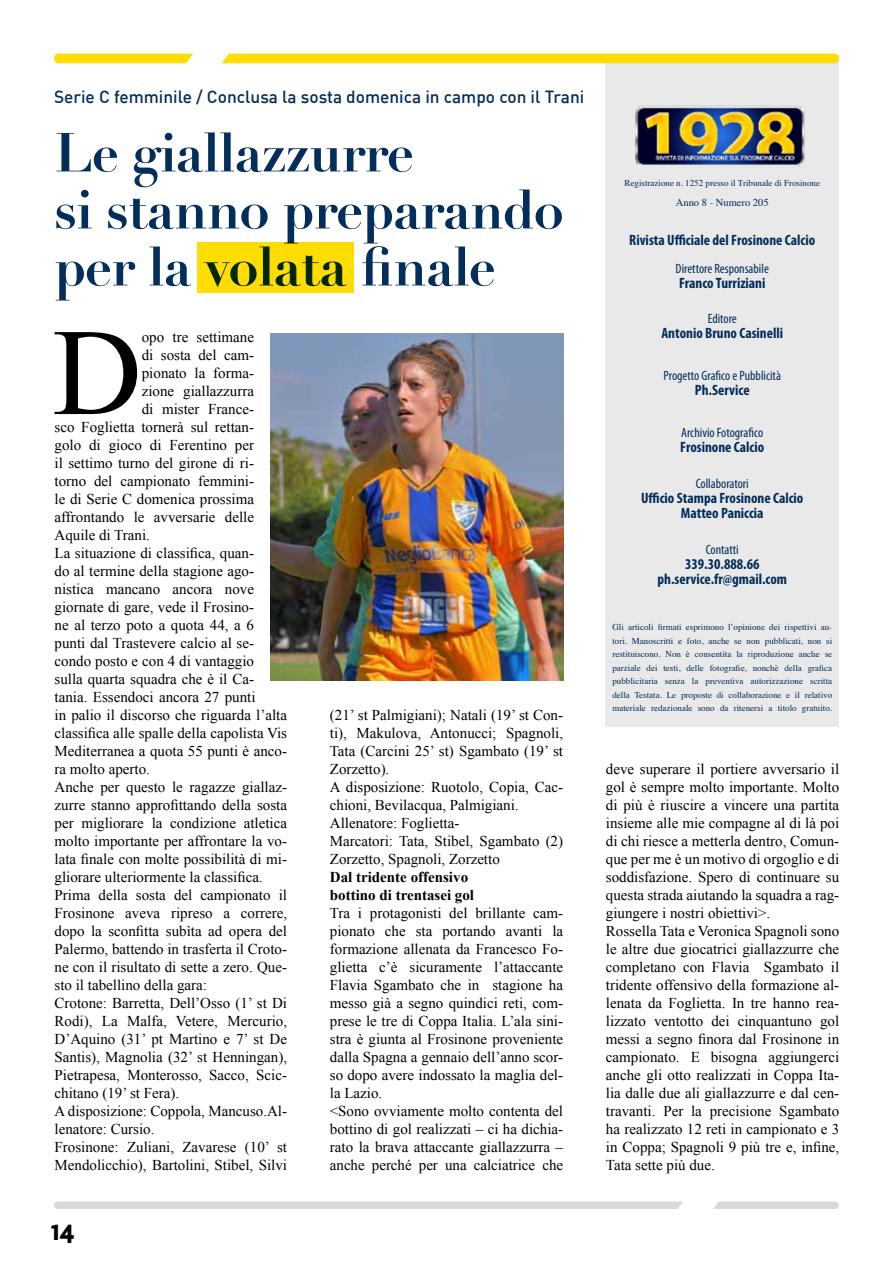
<style>
.page{position:relative;width:893px;height:1263px;background:#fff}
.page>*{position:absolute;margin:0;border:0;box-sizing:border-box;transform-origin:0 0}
.t1{font:123.75px "Times New Roman";color:#000}
.t2{font:700 54px/57px "Didot";letter-spacing:-.02em;color:#032d5a}
.t3{font:700 24px "Apex New";color:#000}
.t4{font:500 17.25px "DIN";color:#032d5a}
.t5{font:15px/18px "Times New Roman";color:#000}
.t6{font:700 condensed 15px/15px "Myriad Pro";color:#032d5a;text-align:center}
.t7{font:700 15px/18px "Times New Roman";color:#000}
.t8{font:condensed 13.5px "Myriad Pro";color:#032d5a}
.t9{font:10.5px "Times";color:#032d5a}
.t10{font:9px/13.5px "Times";color:#032d5a;text-align:justify}
</style>
<div class="page">
<div style="left:606px;top:55px;width:233px;height:672px;background:#e9e9e9"></div>
<img style="left:635px;top:105px;width:170px;height:61px">
<div style="left:54px;top:54px;width:785px;height:9px;background:#fd0;border-radius:5px"></div>
<svg style="left:182px;top:53px;width:47px;height:11px"></svg>
<div style="left:54px;top:1201px;width:785px;height:8px;background:#d8d8d8;border-radius:4px"></div>
<svg style="left:677px;top:1201px;width:47px;height:8px"></svg>
<img style="left:270px;top:334px;width:293px;height:346px">
<div style="left:197px;top:242px;width:156px;height:50px;background:#fd0"></div>
<p class="t4" style="left:54px;top:86px;width:532px">Serie C femminile / Conclusa la sosta domenica in campo con il Trani</p>
<h2 class="t2" style="left:54px;top:124px;width:511px">Le giallazzurre<br>si stanno preparando per la volata finale</h2>
<h1 class="t1" style="left:52px;top:289px;width:91px">D</h1>
<p class="t5" style="left:142px;top:328px;width:114px">opo tre settimane</p>
<p class="t5" style="left:142px;top:346px;width:114px">di sosta del cam-</p>
<p class="t5" style="left:142px;top:364px;width:114px">pionato la forma-</p>
<p class="t5" style="left:142px;top:382px;width:114px">zione giallazzurra</p>
<p class="t5" style="left:142px;top:400px;width:114px">di mister France-</p>
<p class="t5" style="left:55px;top:418px;width:201px">sco Foglietta tornerà sul rettan-</p>
<p class="t5" style="left:55px;top:436px;width:201px">golo di gioco di Ferentino per</p>
<p class="t5" style="left:55px;top:454px;width:201px">il settimo turno del girone di ri-</p>
<p class="t5" style="left:55px;top:472px;width:201px">torno del campionato femmini-</p>
<p class="t5" style="left:55px;top:490px;width:201px">le di Serie C domenica prossima</p>
<p class="t5" style="left:55px;top:508px;width:201px">affrontando le avversarie delle</p>
<p class="t5" style="left:55px;top:526px;width:97px">Aquile di Trani.</p>
<p class="t5" style="left:55px;top:544px;width:201px">La situazione di classifica, quan-</p>
<p class="t5" style="left:55px;top:562px;width:201px">do al termine della stagione ago-</p>
<p class="t5" style="left:55px;top:580px;width:201px">nistica mancano ancora nove</p>
<p class="t5" style="left:55px;top:598px;width:201px">giornate di gare, vede il Frosino-</p>
<p class="t5" style="left:55px;top:616px;width:201px">ne al terzo poto a quota 44, a 6</p>
<p class="t5" style="left:55px;top:634px;width:201px">punti dal Trastevere calcio al se-</p>
<p class="t5" style="left:55px;top:652px;width:201px">condo posto e con 4 di vantaggio</p>
<p class="t5" style="left:55px;top:670px;width:201px">sulla quarta squadra che è il Ca-</p>
<p class="t5" style="left:55px;top:688px;width:203px">tania. Essendoci ancora 27 punti</p>
<p class="t5" style="left:55px;top:706px;width:234px">in palio il discorso che riguarda l’alta</p>
<p class="t5" style="left:55px;top:724px;width:234px">classifica alle spalle della capolista Vis</p>
<p class="t5" style="left:55px;top:742px;width:234px">Mediterranea a quota 55 punti è anco-</p>
<p class="t5" style="left:55px;top:760px;width:97px">ra molto aperto.</p>
<p class="t5" style="left:55px;top:778px;width:234px">Anche per questo le ragazze giallaz-</p>
<p class="t5" style="left:55px;top:796px;width:234px">zurre stanno approfittando della sosta</p>
<p class="t5" style="left:55px;top:814px;width:234px">per migliorare la condizione atletica</p>
<p class="t5" style="left:55px;top:832px;width:234px">molto importante per affrontare la vo-</p>
<p class="t5" style="left:55px;top:850px;width:234px">lata finale con molte possibilità di mi-</p>
<p class="t5" style="left:55px;top:868px;width:210px">gliorare ulteriormente la classifica.</p>
<p class="t5" style="left:55px;top:886px;width:234px">Prima della sosta del campionato il</p>
<p class="t5" style="left:55px;top:904px;width:234px">Frosinone aveva ripreso a correre,</p>
<p class="t5" style="left:55px;top:922px;width:234px">dopo la sconfitta subìta ad opera del</p>
<p class="t5" style="left:55px;top:940px;width:234px">Palermo, battendo in trasferta il Croto-</p>
<p class="t5" style="left:55px;top:958px;width:234px">ne con il risultato di sette a zero. Que-</p>
<p class="t5" style="left:55px;top:976px;width:154px">sto il tabellino della gara:</p>
<p class="t5" style="left:55px;top:994px;width:234px">Crotone: Barretta, Dell’Osso (1’ st Di</p>
<p class="t5" style="left:55px;top:1012px;width:234px">Rodi), La Malfa, Vetere, Mercurio,</p>
<p class="t5" style="left:55px;top:1030px;width:234px">D’Aquino (31’ pt Martino e 7’ st De</p>
<p class="t5" style="left:55px;top:1048px;width:234px">Santis), Magnolia (32’ st Henningan),</p>
<p class="t5" style="left:55px;top:1066px;width:234px">Pietrapesa, Monterosso, Sacco, Scic-</p>
<p class="t5" style="left:55px;top:1084px;width:126px">chitano (19’ st Fera).</p>
<p class="t5" style="left:55px;top:1102px;width:234px">A disposizione: Coppola, Mancuso.Al-</p>
<p class="t5" style="left:55px;top:1120px;width:101px">lenatore: Cursio.</p>
<p class="t5" style="left:55px;top:1138px;width:234px">Frosinone: Zuliani, Zavarese (10’ st</p>
<p class="t5" style="left:55px;top:1156px;width:234px">Mendolicchio), Bartolini, Stibel, Silvi</p>
<h3 class="t3" style="left:51px;top:1213px;width:25px">14</h3>
<p class="t5" style="left:330px;top:706px;width:235px">(21’ st Palmigiani); Natali (19’ st Con&shy;ti), Makulova, Antonucci; Spagnoli,<br>Tata (Carcini 25’ st) Sgambato (19’ st<br>Zorzetto).<br>A disposizione: Ruotolo, Copia, Cac&shy;chioni, Bevilacqua, Palmigiani.<br>Allenatore: Foglietta-<br>Marcatori: Tata, Stibel, Sgambato (2)<br>Zorzetto, Spagnoli, Zorzetto</p>
<p class="t7" style="left:330px;top:868px;width:146px">Dal tridente offensivo bottino di trentasei gol</p>
<p class="t5" style="left:330px;top:904px;width:235px">Tra i protagonisti del brillante cam&shy;pionato che sta portando avanti la formazione allenata da Francesco Fo&shy;glietta c’è sicuramente l’attaccante Flavia Sgambato che in stagione ha messo già a segno quindici reti, com&shy;prese le tre di Coppa Italia. L’ala sini&shy;stra è giunta al Frosinone proveniente dalla Spagna a gennaio dell’anno scor&shy;so dopo avere indossato la maglia del&shy;la Lazio.<br>&lt;Sono ovviamente molto contenta del bottino di gol realizzati – ci ha dichia&shy;rato la brava attaccante giallazzurra – anche perché per una calciatrice che</p>
<p class="t10" style="left:624px;top:176px;width:197px">Registrazione n. 1252 presso il Tribunale di Frosinone</p>
<p class="t9" style="left:676px;top:192px;width:94px">Anno 8 - Numero 205</p>
<p class="t6" style="left:629px;top:232px;width:187px">Rivista Ufficiale del Frosinone Calcio</p>
<p class="t8" style="left:676px;top:261px;width:95px">Direttore Responsabile</p>
<p class="t6" style="left:679px;top:275px;width:88px">Franco Turriziani</p>
<p class="t8" style="left:708px;top:310px;width:31px">Editore</p>
<p class="t6" style="left:661px;top:325px;width:123px">Antonio Bruno Casinelli</p>
<p class="t8" style="left:663px;top:367px;width:119px">Progetto Grafico e Pubblicità</p>
<p class="t6" style="left:695px;top:382px;width:56px">Ph.Service</p>
<p class="t8" style="left:681px;top:424px;width:83px">Archivio Fotografico</p>
<p class="t6" style="left:680px;top:439px;width:86px">Frosinone Calcio</p>
<p class="t8" style="left:696px;top:475px;width:54px">Collaboratori</p>
<p class="t6" style="left:641px;top:490px;width:164px">Ufficio Stampa Frosinone Calcio<br>Matteo Paniccia</p>
<p class="t8" style="left:706px;top:541px;width:34px">Contatti</p>
<p class="t6" style="left:657px;top:556px;width:131px">339.30.888.66 ph.service.fr@gmail.com</p>
<p class="t10" style="left:612px;top:620px;width:221px">Gli articoli firmati esprimono l’opinione dei rispettivi au&shy;tori. Manoscritti e foto, anche se non pubblicati, non si restituiscono. Non è consentita la riproduzione anche se parziale dei testi, delle fotografie, nonchè della grafica pubblicitaria senza la preventiva autorizzazione scritta della Testata. Le proposte di collaborazione e il relativo materiale redazionale sono da ritenersi a titolo gratuito.</p>
<p class="t5" style="left:606px;top:760px;width:235px">deve superare il portiere avversario il gol è sempre molto importante. Molto di più è riuscire a vincere una partita insieme alle mie compagne al di là poi di chi riesce a metterla dentro, Comun&shy;que per me è un motivo di orgoglio e di soddisfazione. Spero di continuare su questa strada aiutando la squadra a rag&shy;giungere i nostri obiettivi&gt;.<br>Rossella Tata e Veronica Spagnoli sono le altre due giocatrici giallazzurre che completano con Flavia Sgambato il tridente offensivo della formazione al&shy;lenata da Foglietta. In tre hanno rea&shy;lizzato ventotto dei cinquantuno gol messi a segno finora dal Frosinone in campionato. E bisogna aggiungerci anche gli otto realizzati in Coppa Ita&shy;lia dalle due ali giallazzurre e dal cen&shy;travanti. Per la precisione Sgambato ha realizzato 12 reti in campionato e 3 in Coppa; Spagnoli 9 più tre e, infine, Tata sette più due.</p>
</div>
